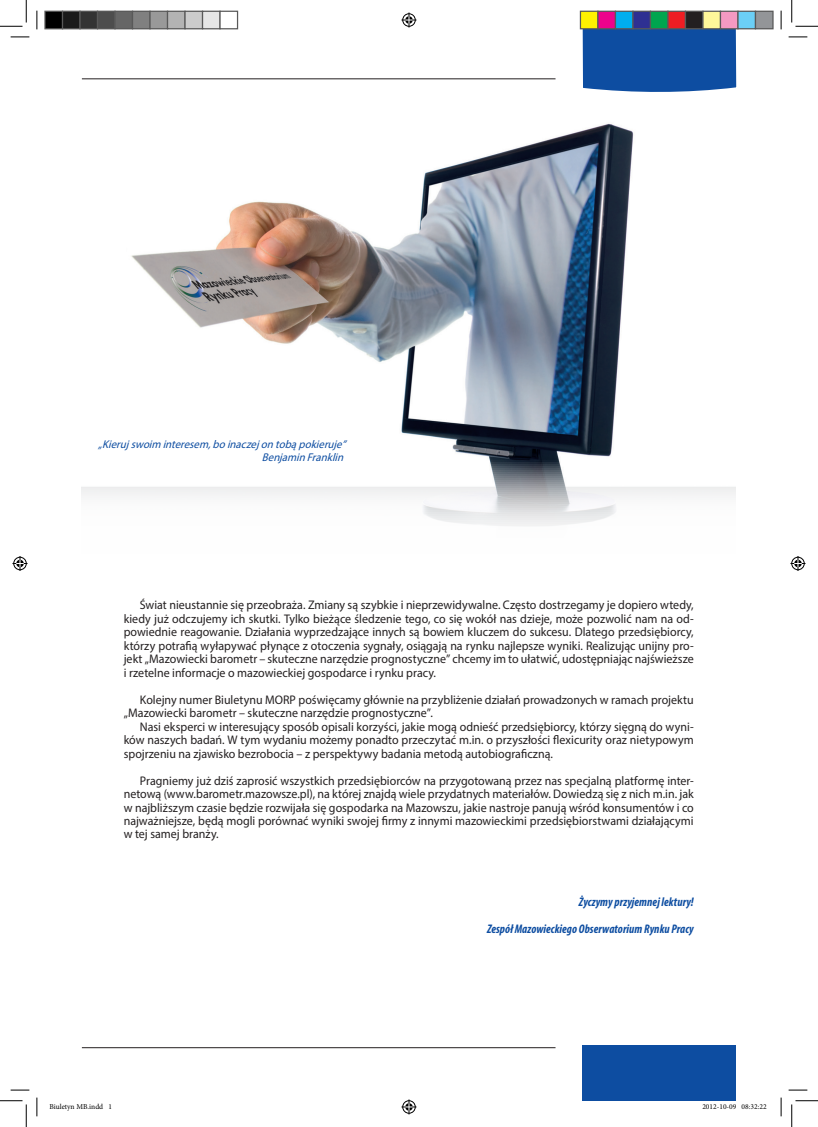
<style>
.page{position:relative;width:818px;height:1127px;background:#fff}
.page>*{position:absolute;margin:0;border:0;box-sizing:border-box;transform-origin:0 0}
.t1{font:12.5px/13.5px "Myriad Pro";color:#231f20;text-align:justify;scale:.96 1}
.t2{font:italic 700 condensed 12.5px/26.9px "Myriad Pro";letter-spacing:.005em;color:#0d4da1;text-align:right;scale:.96 1}
.t3{font:italic 11.25px/13.5px "Myriad Pro";color:#0d4da1;text-align:right;scale:.96 1}
.t4{font:7.5px "Minion Pro";color:#000}
</style>
<div class="page">
<img style="left:82px;top:133px;width:491px;height:393px">
<svg style="left:573px;top:26px;width:173px;height:1074px"></svg>
<hr style="left:82px;top:79px;width:473px;height:1px;background:#231f20">
<hr style="left:82px;top:1047px;width:473px;height:1px;background:#231f20">
<svg style="left:11px;top:36px;width:18px;height:2px"></svg>
<svg style="left:788px;top:36px;width:19px;height:2px"></svg>
<svg style="left:11px;top:1089px;width:18px;height:1px"></svg>
<svg style="left:788px;top:1089px;width:19px;height:1px"></svg>
<svg style="left:36px;top:11px;width:2px;height:18px"></svg>
<svg style="left:36px;top:1097px;width:2px;height:18px"></svg>
<svg style="left:780px;top:11px;width:2px;height:18px"></svg>
<svg style="left:780px;top:1097px;width:2px;height:18px"></svg>
<svg style="left:0;top:0;width:27px;height:27px"></svg>
<svg style="left:0;top:1100px;width:27px;height:26px"></svg>
<svg style="left:791px;top:0;width:27px;height:27px"></svg>
<svg style="left:791px;top:1100px;width:27px;height:26px"></svg>
<svg style="left:401px;top:13px;width:15px;height:15px"></svg>
<svg style="left:401px;top:1099px;width:15px;height:15px"></svg>
<svg style="left:13px;top:556px;width:15px;height:15px"></svg>
<svg style="left:790px;top:556px;width:15px;height:15px"></svg>
<div style="left:45px;top:11px;width:18px;height:18px;background:#000"></div>
<div style="left:44px;top:11px;width:19px;height:18px;border:1px solid #595959"></div>
<div style="left:63px;top:11px;width:17px;height:18px;background:#1a1a1a"></div>
<div style="left:62px;top:11px;width:19px;height:18px;border:1px solid #595959"></div>
<div style="left:80px;top:11px;width:18px;height:18px;background:#333"></div>
<div style="left:79px;top:11px;width:19px;height:18px;border:1px solid #595959"></div>
<div style="left:98px;top:11px;width:17px;height:18px;background:#4d4d4d"></div>
<div style="left:97px;top:11px;width:19px;height:18px;border:1px solid #595959"></div>
<div style="left:115px;top:11px;width:18px;height:18px;background:#666"></div>
<div style="left:114px;top:11px;width:19px;height:18px;border:1px solid #595959"></div>
<div style="left:133px;top:11px;width:17px;height:18px;background:#808080"></div>
<div style="left:132px;top:11px;width:19px;height:18px;border:1px solid #595959"></div>
<div style="left:150px;top:11px;width:18px;height:18px;background:#999"></div>
<div style="left:149px;top:11px;width:19px;height:18px;border:1px solid #595959"></div>
<div style="left:168px;top:11px;width:17px;height:18px;background:#b3b3b3"></div>
<div style="left:167px;top:11px;width:19px;height:18px;border:1px solid #595959"></div>
<div style="left:185px;top:11px;width:18px;height:18px;background:#ccc"></div>
<div style="left:184px;top:11px;width:19px;height:18px;border:1px solid #595959"></div>
<div style="left:203px;top:11px;width:17px;height:18px;background:#e6e6e6"></div>
<div style="left:202px;top:11px;width:19px;height:18px;border:1px solid #595959"></div>
<div style="left:219px;top:11px;width:19px;height:18px;border:1px solid #595959"></div>
<div style="left:580px;top:11px;width:18px;height:18px;background:#fff101"></div>
<div style="left:580px;top:11px;width:18px;height:18px;border:1px solid #595959"></div>
<div style="left:598px;top:11px;width:17px;height:18px;background:#ed028c"></div>
<div style="left:597px;top:11px;width:19px;height:18px;border:1px solid #595959"></div>
<div style="left:615px;top:11px;width:18px;height:18px;background:#00aeef"></div>
<div style="left:615px;top:11px;width:18px;height:18px;border:1px solid #595959"></div>
<div style="left:633px;top:11px;width:17px;height:18px;background:#2e3092"></div>
<div style="left:632px;top:11px;width:19px;height:18px;border:1px solid #595959"></div>
<div style="left:650px;top:11px;width:18px;height:18px;background:#00a54f"></div>
<div style="left:650px;top:11px;width:18px;height:18px;border:1px solid #595959"></div>
<div style="left:668px;top:11px;width:17px;height:18px;background:#ee1d23"></div>
<div style="left:667px;top:11px;width:19px;height:18px;border:1px solid #595959"></div>
<div style="left:685px;top:11px;width:18px;height:18px;background:#231f20"></div>
<div style="left:685px;top:11px;width:18px;height:18px;border:1px solid #595959"></div>
<div style="left:703px;top:11px;width:17px;height:18px;background:#fff79a"></div>
<div style="left:702px;top:11px;width:19px;height:18px;border:1px solid #595959"></div>
<div style="left:720px;top:11px;width:18px;height:18px;background:#f499c2"></div>
<div style="left:720px;top:11px;width:18px;height:18px;border:1px solid #595959"></div>
<div style="left:738px;top:11px;width:17px;height:18px;background:#6bcff6"></div>
<div style="left:737px;top:11px;width:19px;height:18px;border:1px solid #595959"></div>
<div style="left:755px;top:11px;width:18px;height:18px;background:#939598"></div>
<div style="left:755px;top:11px;width:18px;height:18px;border:1px solid #595959"></div>
<p class="t3" style="left:98px;top:437px;width:263px">„Kieruj swoim interesem,boinaczej ontobąpokieruje”<br>BenjaminFranklin</p>
<p class="t1" style="left:124px;top:598px;width:595px;text-indent:16px">Świat nieustannie się przeobraża. Zmiany są szybkie i nieprzewidywalne. Często dostrzegamy je dopiero wtedy, kiedy już odczujemy ich skutki. Tylko bieżące śledzenie tego, co się wokół nas dzieje, może pozwolić nam na od&shy;powiednie reagowanie. Działania wyprzedzające innych są bowiem kluczem do sukcesu. Dlatego przedsiębiorcy, którzy potrafią wyłapywać płynące z otoczenia sygnały, osiągają na rynku najlepsze wyniki. Realizując unijny pro&shy;jekt „Mazowiecki barometr – skuteczne narzędzie prognostyczne” chcemy im to ułatwić, udostępniając najświeższe i rzetelne informacje o mazowieckiej gospodarce i rynku pracy.</p>
<p class="t1" style="left:124px;top:692px;width:595px;text-indent:16px">Kolejny numer Biuletynu MORP poświęcamy głównie na przybliżenie działań prowadzonych w ramach projektu „Mazowiecki barometr – skuteczne narzędzie prognostyczne”.</p>
<p class="t1" style="left:124px;top:719px;width:595px;text-indent:16px">Nasi eksperci w interesujący sposób opisali korzyści, jakie mogą odnieść przedsiębiorcy, którzy sięgną do wyni&shy;ków naszych badań. W tym wydaniu możemy ponadto przeczytać m.in. o przyszłości flexicurity oraz nietypowym spojrzeniu na zjawisko bezrobocia – z perspektywy badania metodą autobiograficzną.</p>
<p class="t1" style="left:124px;top:773px;width:595px;text-indent:16px">Pragniemy już dziś zaprosić wszystkich przedsiębiorców na przygotowaną przez nas specjalną platformę inter&shy;netową (www.barometr.mazowsze.pl), na której znajdą wiele przydatnych materiałów. Dowiedzą się z nich m.in. jak w najbliższym czasie będzie rozwijała się gospodarka na Mazowszu, jakie nastroje panują wśród konsumentów i co najważniejsze, będą mogli porównać wyniki swojej firmy z innymi mazowieckimi przedsiębiorstwami działającymi w tej samej branży.</p>
<p class="t2" style="left:487px;top:887px;width:217px">Życzymy przyjemnej lektury!<br>Zespół Mazowieckiego Obserwatorium Rynku Pracy</p>
<p class="t4" style="left:49px;top:1101px;width:64px">Biuletyn MB.indd 1</p>
<p class="t4" style="left:702px;top:1101px;width:66px">2012-10-09 08:32:22</p>
</div>
